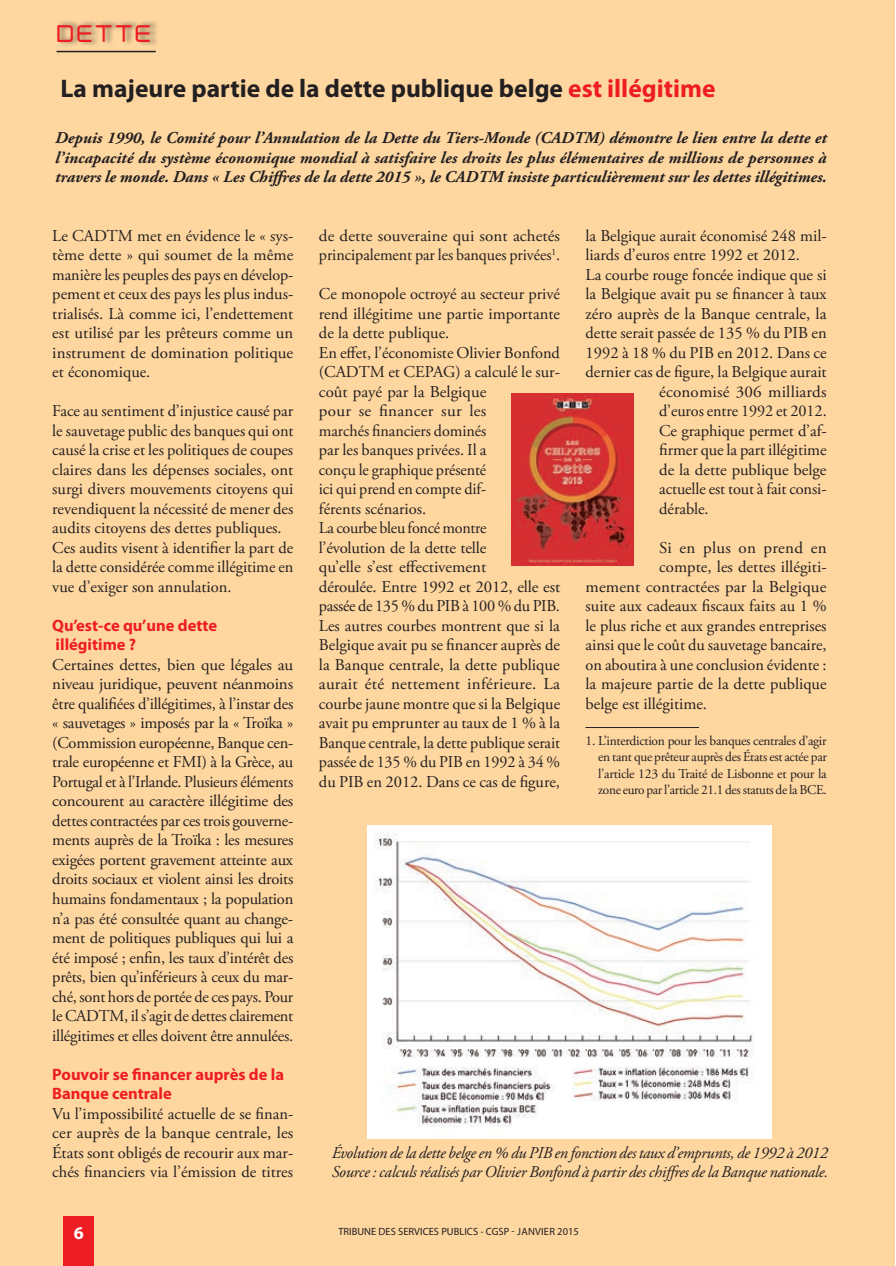
<style>
.page{position:relative;width:896px;height:1266px;background:#fff}
.page>*{position:absolute;margin:0;border:0;box-sizing:border-box;transform-origin:0 0}
.t1{font:700 25.5px "Myriad Pro";color:#231f20}
.t2{font:500 21px "Neogrey";letter-spacing:.09em;color:#ee1d23}
.t3{font:700 18px "Myriad Pro";color:#fff}
.t4{font:16.5px/19.5px "Adobe Garamond Pro";color:#231f20;text-align:justify}
.t5{font:italic 700 16.5px/19.5px "Adobe Garamond Pro";color:#231f20;text-align:justify}
.t6{font:italic 16.5px/19.5px "Adobe Garamond Pro";letter-spacing:-.015em;color:#231f20}
.t7{font:700 16.5px/19.5px "Myriad Pro";color:#ee1d23}
.t8{font:13.5px/16.5px "Adobe Garamond Pro";letter-spacing:-.025em;color:#231f20;text-align:justify}
.t9{font:10.5px "Myriad Pro";color:#231f20}
.s1{color:#ee1d23}
</style>
<div class="page">
<div style="left:0;top:0;width:894px;height:1265px;background:#fed6a0"></div>
<div style="left:64px;top:1216px;width:30px;height:49px;background:#ee1d23"></div>
<img style="left:58px;top:21px;width:99px;height:24px">
<hr style="left:57px;top:51px;width:99px;height:1px;background:#231f20">
<img style="left:367px;top:826px;width:404px;height:312px">
<hr style="left:585px;top:727px;width:114px;height:1px;background:#231f20">
<img style="left:512px;top:393px;width:121px;height:172px">
<p class="t2" style="left:57px;top:20px;width:97px">DETTE</p>
<h1 class="t1" style="left:60px;top:74px;width:656px">La majeure partie de la dette publique belge <span class="s1">est illégitime</span></h1>
<p class="t5" style="left:55px;top:128px;width:772px">Depuis 1990, le Comité pour l’Annulation de la Dette du Tiers-Monde (CADTM) démontre le lien entre la dette et l’incapacité du système économique mondial à satisfaire les droits les plus élémentaires de millions de personnes à travers le monde. Dans « Les Chiffres de la dette 2015 », le CADTM insiste particulièrement sur les dettes illégitimes.</p>
<p class="t4" style="left:52px;top:226px;width:243px">Le CADTM met en évidence le « sys&shy;tème dette » qui soumet de la même manière les peuples des pays en dévelop&shy;pement et ceux des pays les plus indus&shy;trialisés. Là comme ici, l’endettement est utilisé par les prêteurs comme un instrument de domination politique et économique.</p>
<p class="t4" style="left:52px;top:402px;width:243px;text-align:left">Face au sentiment d’injustice causé par le sauvetage public des banques qui ont causé la crise et les politiques de coupes claires dans les dépenses sociales, ont surgi divers mouvements citoyens qui revendiquent la nécessité de mener des audits citoyens des dettes publiques.<br>Ces audits visent à identifier la part de la dette considérée comme illégitime en vue d’exiger son annulation.</p>
<p class="t7" style="left:52px;top:615px;width:166px">Qu’est-ce qu’une dette illégitime ?</p>
<p class="t4" style="left:52px;top:655px;width:243px">Certaines dettes, bien que légales au niveau juridique, peuvent néanmoins être qualifiées d’illégitimes, à l’instar des « sauvetages » imposés par la « Troïka » (Commission européenne, Banque cen&shy;trale européenne et FMI) à la Grèce, au Portugal et à l’Irlande. Plusieurs éléments concourent au caractère illégitime des dettes contractées par ces trois gouverne&shy;ments auprès de la Troïka : les mesures exigées portent gravement atteinte aux droits sociaux et violent ainsi les droits humains fondamentaux ; la population n’a pas été consultée quant au change&shy;ment de politiques publiques qui lui a été imposé ; enfin, les taux d’intérêt des prêts, bien qu’inférieurs à ceux du mar&shy;ché, sont hors de portée de ces pays. Pour le CADTM, il s’agit de dettes clairement illégitimes et elles doivent être annulées.</p>
<p class="t7" style="left:52px;top:1064px;width:233px">Pouvoir se financer auprès de la<br>Banque centrale</p>
<p class="t4" style="left:52px;top:1104px;width:242px">Vu l’impossibilité actuelle de se finan&shy;cer auprès de la banque centrale, les États sont obligés de recourir aux mar&shy;chés financiers via l’émission de titres</p>
<p class="t4" style="left:319px;top:226px;width:243px">de dette souveraine qui sont achetés principalement par les banques privées<sup>1</sup>.</p>
<p class="t4" style="left:319px;top:285px;width:243px;text-align:left">Ce monopole octroyé au secteur privé rend illégitime une partie importante de la dette publique.<br>En effet, l’économiste Olivier Bonfond (CADTM et CEPAG) a calculé le sur&shy;coût payé par la Belgique<br>pour se financer sur les<br>marchés financiers dominés<br>par les banques privées. Il a<br>conçu le graphique présenté<br>ici qui prend en compte dif-<br>férents scénarios.<br>La courbe bleu foncé montre<br>l’évolution de la dette telle<br>qu’elle s’est effectivement<br>déroulée. Entre 1992 et 2012, elle est passée de 135 % du PIB à 100 % du PIB.<br>Les autres courbes montrent que si la<br>Belgique avait pu se financer auprès de la Banque centrale, la dette publique aurait été nettement inférieure. La courbe jaune montre que si la Belgique avait pu emprunter au taux de 1 % à la<br>Banque centrale, la dette publique serait passée de 135 % du PIB en 1992 à 34 % du PIB en 2012. Dans ce cas de figure,</p>
<p class="t4" style="left:585px;top:226px;width:242px">la Belgique aurait économisé 248 mil-</p>
<p class="t4" style="left:585px;top:246px;width:216px">liards d’euros entre 1992 et 2012.</p>
<p class="t4" style="left:585px;top:265px;width:242px">La courbe rouge foncée indique que si</p>
<p class="t4" style="left:585px;top:285px;width:242px">la Belgique avait pu se financer à taux</p>
<p class="t4" style="left:585px;top:304px;width:242px">zéro auprès de la Banque centrale, la</p>
<p class="t4" style="left:585px;top:324px;width:242px">dette serait passée de 135 % du PIB en</p>
<p class="t4" style="left:585px;top:343px;width:242px">1992 à 18 % du PIB en 2012. Dans ce</p>
<p class="t4" style="left:585px;top:363px;width:242px">dernier cas de figure, la Belgique aurait</p>
<p class="t4" style="left:659px;top:382px;width:169px">économisé 306 milliards</p>
<p class="t4" style="left:659px;top:402px;width:169px">d’euros entre 1992 et 2012.</p>
<p class="t4" style="left:659px;top:421px;width:169px">Ce graphique permet d’af-</p>
<p class="t4" style="left:659px;top:441px;width:169px">firmer que la part illégitime</p>
<p class="t4" style="left:659px;top:460px;width:169px">de la dette publique belge</p>
<p class="t4" style="left:659px;top:480px;width:169px">actuelle est tout à fait consi-</p>
<p class="t4" style="left:659px;top:499px;width:51px">dérable.</p>
<p class="t4" style="left:659px;top:538px;width:169px">Si en plus on prend en</p>
<p class="t4" style="left:659px;top:558px;width:169px">compte, les dettes illégiti-</p>
<p class="t4" style="left:585px;top:577px;width:242px">mement contractées par la Belgique</p>
<p class="t4" style="left:585px;top:597px;width:242px">suite aux cadeaux fiscaux faits au 1 %</p>
<p class="t4" style="left:585px;top:616px;width:242px">le plus riche et aux grandes entreprises</p>
<p class="t4" style="left:585px;top:636px;width:242px">ainsi que le coût du sauvetage bancaire,</p>
<p class="t4" style="left:585px;top:655px;width:242px">on aboutira à une conclusion évidente :</p>
<p class="t4" style="left:585px;top:675px;width:242px">la majeure partie de la dette publique</p>
<p class="t4" style="left:585px;top:694px;width:123px">belge est illégitime.</p>
<p class="t8" style="left:598px;top:732px;width:230px;text-indent:-13px">1. L’interdiction pour les banques centrales d’agir en tant que prêteur auprès des États est actée par l’article 123 du Traité de Lisbonne et pour la zone euro par l’article 21.1 des statuts de la BCE.</p>
<p class="t6" style="left:331px;top:1142px;width:498px">Évolution de la dette belge en % du PIB en fonction des taux d’emprunts, de 1992 à 2012<br>Source : calculs réalisés par Olivier Bonfond à partir des chiffres de la Banque nationale.</p>
<p class="t3" style="left:74px;top:1222px;width:11px">6</p>
<p class="t9" style="left:338px;top:1225px;width:242px">TRIBUNE DES SERVICES PUBLICS - CGSP JANVIER 2015</p>
</div>
